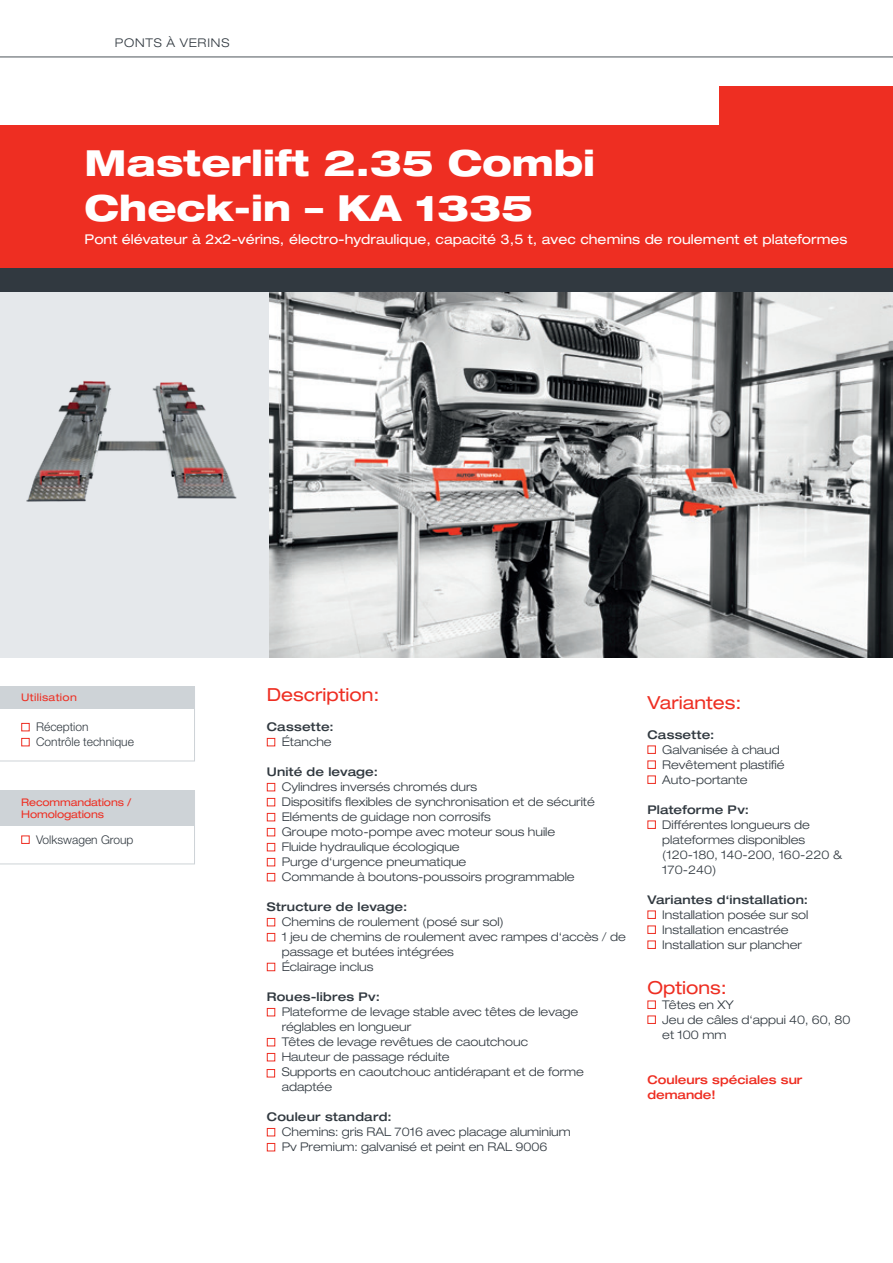
<style>
.page{position:relative;width:893px;height:1263px;background:#fff}
.page>*{position:absolute;margin:0;border:0;box-sizing:border-box;transform-origin:0 0}
.Headline_weiß_2017{font:800 expanded 36px "Helvetica Neue LT Pro";color:#fff}
.Headline_Fließtxt_rot_2017{font:expanded 18px "Helvetica Neue LT Pro";color:#ee2e22}
.Subheadline_weiß_2017{font:expanded 13.5px "Helvetica Neue LT Pro";color:#fff}
.Fließtext_2017{font:300 expanded 12px/15px "Helvetica Neue LT Pro";color:#313940}
.Subline_Fließtext_2017{font:500 expanded 12px "Helvetica Neue LT Pro";letter-spacing:.015em;color:#313940}
.Text_Kasten_2017{font:300 12px "Helvetica Neue LT Pro";color:#313940}
.Fließtext_rot_fett_2017{font:500 expanded 12px "Helvetica Neue LT Pro";color:#ee2e22}
.Fließtext_2017-2{font:300 expanded 12px "Helvetica Neue LT Pro";letter-spacing:.07em;color:#313940}
.Headline_Kasten_rot_2017{font:expanded 10.5px "Helvetica Neue LT Pro";letter-spacing:-.01em;color:#ee2e22}
.Headline_Kasten_rot_2017-2{font:expanded 10.5px "Helvetica Neue LT Pro";letter-spacing:.03em;color:#ee2e22}
</style>
<div class="page">
<svg style="left:0;top:56px;width:893px;height:1px"></svg>
<img style="left:269px;top:291px;width:624px;height:366px">
<div style="left:0;top:275px;width:269px;height:382px;background:#e5e8eb"></div>
<img style="left:26px;top:381px;width:211px;height:121px">
<div style="left:0;top:191px;width:893px;height:100px;background:#313940"></div>
<div style="left:719px;top:86px;width:174px;height:105px;background:#ee2e22"></div>
<svg style="left:0;top:826px;width:195px;height:38px"></svg>
<div style="left:0;top:791px;width:195px;height:35px;background:#ced3d7"></div>
<div style="left:21px;top:835px;width:9px;height:9px;border:1px solid #ee2e22"></div>
<svg style="left:0;top:709px;width:195px;height:52px"></svg>
<div style="left:0;top:686px;width:195px;height:23px;background:#ced3d7"></div>
<div style="left:21px;top:723px;width:9px;height:8px;border:1px solid #ee2e22"></div>
<div style="left:21px;top:738px;width:9px;height:8px;border:1px solid #ee2e22"></div>
<div style="left:267px;top:738px;width:8px;height:8px;border:1px solid #ee2e22"></div>
<div style="left:267px;top:783px;width:8px;height:8px;border:1px solid #ee2e22"></div>
<div style="left:267px;top:798px;width:8px;height:8px;border:1px solid #ee2e22"></div>
<div style="left:267px;top:813px;width:8px;height:8px;border:1px solid #ee2e22"></div>
<div style="left:267px;top:828px;width:8px;height:8px;border:1px solid #ee2e22"></div>
<div style="left:267px;top:843px;width:8px;height:8px;border:1px solid #ee2e22"></div>
<div style="left:267px;top:858px;width:8px;height:8px;border:1px solid #ee2e22"></div>
<div style="left:267px;top:873px;width:8px;height:8px;border:1px solid #ee2e22"></div>
<div style="left:267px;top:918px;width:8px;height:8px;border:1px solid #ee2e22"></div>
<div style="left:267px;top:933px;width:8px;height:8px;border:1px solid #ee2e22"></div>
<div style="left:267px;top:1008px;width:8px;height:8px;border:1px solid #ee2e22"></div>
<div style="left:267px;top:1038px;width:8px;height:8px;border:1px solid #ee2e22"></div>
<div style="left:267px;top:1053px;width:8px;height:8px;border:1px solid #ee2e22"></div>
<div style="left:267px;top:1128px;width:8px;height:8px;border:1px solid #ee2e22"></div>
<div style="left:267px;top:1143px;width:8px;height:8px;border:1px solid #ee2e22"></div>
<div style="left:647px;top:745px;width:9px;height:9px;border:1px solid #ee2e22"></div>
<div style="left:647px;top:760px;width:9px;height:9px;border:1px solid #ee2e22"></div>
<div style="left:647px;top:775px;width:9px;height:9px;border:1px solid #ee2e22"></div>
<div style="left:647px;top:820px;width:9px;height:9px;border:1px solid #ee2e22"></div>
<div style="left:647px;top:910px;width:9px;height:9px;border:1px solid #ee2e22"></div>
<div style="left:647px;top:925px;width:9px;height:9px;border:1px solid #ee2e22"></div>
<div style="left:647px;top:940px;width:9px;height:9px;border:1px solid #ee2e22"></div>
<div style="left:647px;top:1000px;width:9px;height:9px;border:1px solid #ee2e22"></div>
<div style="left:647px;top:1015px;width:9px;height:9px;border:1px solid #ee2e22"></div>
<div style="left:0;top:126px;width:893px;height:142px;background:#ee2e22"></div>
<div style="left:267px;top:963px;width:8px;height:8px;border:1px solid #ee2e22"></div>
<div style="left:267px;top:1069px;width:8px;height:8px;border:1px solid #ee2e22"></div>
<p class="Fließtext_2017-2" style="left:115px;top:35px;width:116px">PONTS À VERINS</p>
<p class="Headline_weiß_2017" style="left:85px;top:140px;width:512px">Masterlift 2.35 Combi</p>
<p class="Headline_weiß_2017" style="left:85px;top:185px;width:450px">Check-in – KA 1335</p>
<p class="Subheadline_weiß_2017" style="left:85px;top:231px;width:764px">Pont élévateur à 2x2-vérins, électro-hydraulique, capacité 3,5 t, avec chemins de roulement et plateformes</p>
<p class="Headline_Kasten_rot_2017-2" style="left:21px;top:691px;width:57px">Utilisation</p>
<p class="Text_Kasten_2017" style="left:36px;top:720px;width:54px">Réception</p>
<p class="Text_Kasten_2017" style="left:36px;top:735px;width:99px">Contrôle technique</p>
<p class="Headline_Kasten_rot_2017" style="left:21px;top:796px;width:112px">Recommandations /</p>
<p class="Headline_Kasten_rot_2017" style="left:21px;top:808px;width:84px">Homologations</p>
<p class="Text_Kasten_2017" style="left:36px;top:832px;width:99px">Volkswagen Group</p>
<p class="Headline_Fließtxt_rot_2017" style="left:267px;top:685px;width:114px">Description:</p>
<p class="Subline_Fließtext_2017" style="left:267px;top:720px;width:68px">Cassette:</p>
<p class="Fließtext_2017" style="left:282px;top:734px;width:52px">Étanche</p>
<p class="Subline_Fließtext_2017" style="left:267px;top:765px;width:113px">Unité de levage:</p>
<p class="Fließtext_2017" style="left:282px;top:779px;width:197px">Cylindres inversés chromés durs</p>
<p class="Fließtext_2017" style="left:282px;top:794px;width:315px">Dispositifs flexibles de synchronisation et de sécurité</p>
<p class="Fließtext_2017" style="left:282px;top:809px;width:211px">Eléments de guidage non corrosifs</p>
<p class="Fließtext_2017" style="left:282px;top:824px;width:275px">Groupe moto-pompe avec moteur sous huile</p>
<p class="Fließtext_2017" style="left:282px;top:839px;width:179px">Fluide hydraulique écologique</p>
<p class="Fließtext_2017" style="left:282px;top:854px;width:186px">Purge d‘urgence pneumatique</p>
<p class="Fließtext_2017" style="left:282px;top:869px;width:295px">Commande à boutons-poussoirs programmable</p>
<p class="Subline_Fließtext_2017" style="left:267px;top:900px;width:142px">Structure de levage:</p>
<p class="Fließtext_2017" style="left:282px;top:914px;width:224px">Chemins de roulement (posé sur sol)</p>
<p class="Fließtext_2017" style="left:282px;top:929px;width:346px">1 jeu de chemins de roulement avec rampes d‘accès / de passage et butées intégrées</p>
<p class="Fließtext_2017" style="left:282px;top:959px;width:93px">Éclairage inclus</p>
<p class="Subline_Fließtext_2017" style="left:267px;top:990px;width:115px">Roues-libres Pv:</p>
<p class="Fließtext_2017" style="left:282px;top:1004px;width:298px">Plateforme de levage stable avec têtes de levage réglables en longueur</p>
<p class="Fließtext_2017" style="left:282px;top:1034px;width:248px">Têtes de levage revêtues de caoutchouc</p>
<p class="Fließtext_2017" style="left:282px;top:1049px;width:170px">Hauteur de passage réduite</p>
<p class="Fließtext_2017" style="left:282px;top:1064px;width:304px">Supports en caoutchouc antidérapant et de forme</p>
<p class="Fließtext_2017" style="left:282px;top:1079px;width:52px">adaptée</p>
<p class="Subline_Fließtext_2017" style="left:267px;top:1110px;width:126px">Couleur standard:</p>
<p class="Fließtext_2017" style="left:282px;top:1124px;width:291px">Chemins: gris RAL 7016 avec placage aluminium</p>
<p class="Fließtext_2017" style="left:282px;top:1139px;width:267px">Pv Premium: galvanisé et peint en RAL 9006</p>
<p class="Headline_Fließtxt_rot_2017" style="left:647px;top:692px;width:96px">Variantes:</p>
<p class="Subline_Fließtext_2017" style="left:647px;top:727px;width:68px">Cassette:</p>
<p class="Fließtext_2017" style="left:662px;top:742px;width:119px">Galvanisée à chaud</p>
<p class="Fließtext_2017" style="left:662px;top:757px;width:124px">Revêtement plastifié</p>
<p class="Fließtext_2017" style="left:662px;top:772px;width:87px">Auto-portante</p>
<p class="Subline_Fließtext_2017" style="left:647px;top:802px;width:103px">Plateforme Pv:</p>
<p class="Fließtext_2017" style="left:662px;top:817px;width:149px">Différentes longueurs de</p>
<p class="Fließtext_2017" style="left:662px;top:832px;width:144px">plateformes disponibles</p>
<p class="Fließtext_2017" style="left:662px;top:847px;width:181px">(120-180, 140-200, 160-220 &amp;<br>170-240)</p>
<p class="Subline_Fließtext_2017" style="left:647px;top:892px;width:162px">Variantes d‘installation:</p>
<p class="Fließtext_2017" style="left:662px;top:907px;width:148px">Installation posée sur sol</p>
<p class="Fließtext_2017" style="left:662px;top:922px;width:128px">Installation encastrée</p>
<p class="Fließtext_2017" style="left:662px;top:937px;width:141px">Installation sur plancher</p>
<p class="Headline_Fließtxt_rot_2017" style="left:647px;top:977px;width:81px">Options:</p>
<p class="Fließtext_2017" style="left:662px;top:997px;width:73px">Têtes en XY</p>
<p class="Fließtext_2017" style="left:662px;top:1012px;width:190px">Jeu de câles d‘appui 40, 60, 80 et 100 mm</p>
<p class="Fließtext_rot_fett_2017" style="left:647px;top:1072px;width:157px">Couleurs spéciales sur</p>
<p class="Fließtext_rot_fett_2017" style="left:647px;top:1087px;width:70px">demande!</p>
</div>
